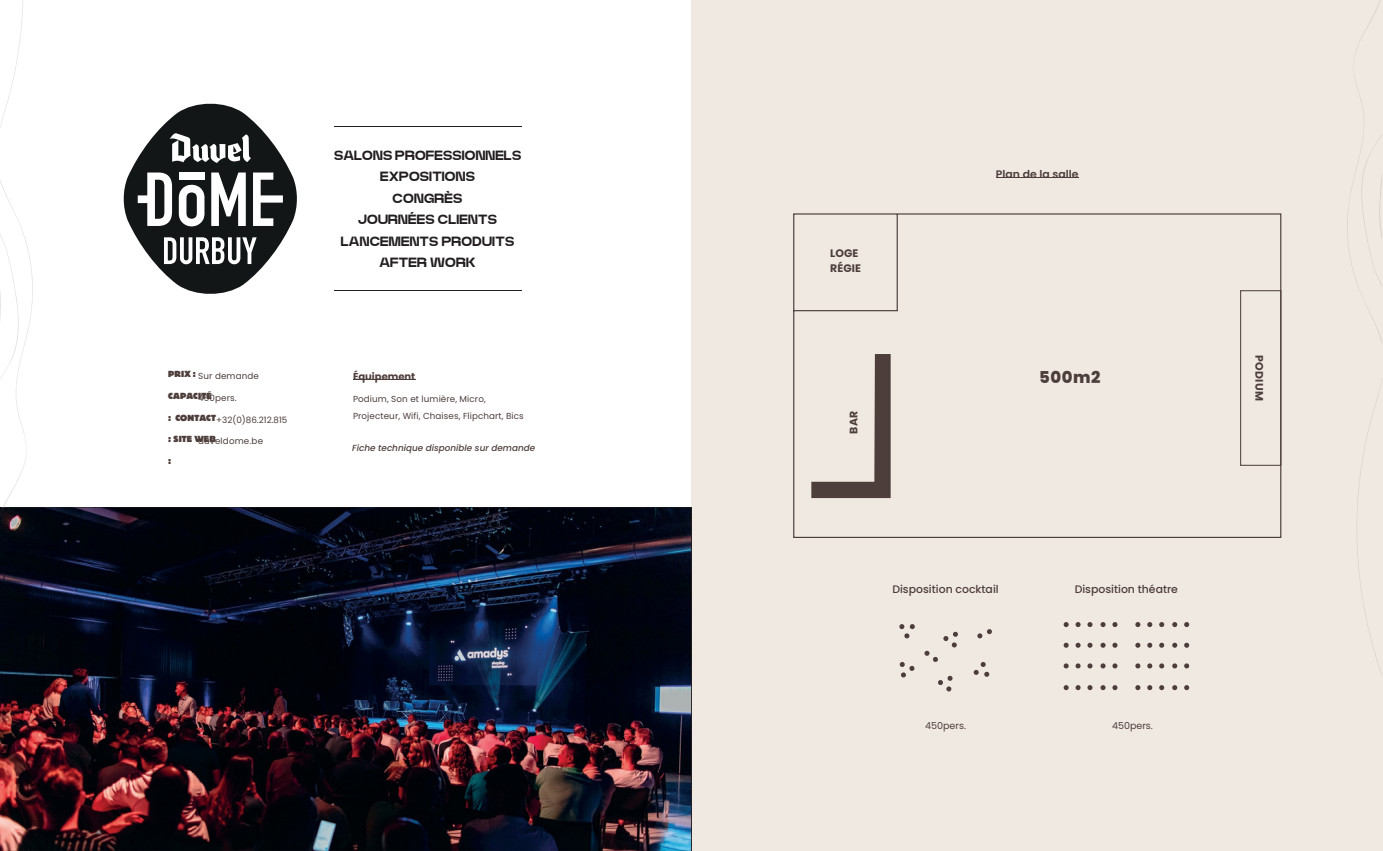
<style>
.page{position:relative;width:1383px;height:851px;background:#fff}
.page>*{position:absolute;margin:0;border:0;box-sizing:border-box;transform-origin:0 0}
.t1{font:800 16.38px "Poppins";letter-spacing:.035em;color:#4d3e3b}
.t2{font:900 13.38px/21.5px "Neue Power";letter-spacing:.02em;color:#231f20;text-align:center}
.t3{font:500 10.88px "Poppins";color:#4d3e3b}
.t4{font:700 10.88px/14px "Poppins";letter-spacing:.02em;color:#4d3e3b}
.t5{font:600 10.88px "Poppins";color:#4d3e3b}
.t6{font:700 10px "Poppins";color:#4d3e3b}
.t7{font:9.5px "Poppins";color:#4d3e3b}
.t8{font:italic 500 8.88px "Poppins";color:#4d3e3b}
.t9{font:8.75px/16.9px "Poppins";letter-spacing:.01em;color:#4d3e3b}
.t10{font:800 8.75px "Block Pro";letter-spacing:.015em;color:#4d3e3b}
</style>
<div class="page">
<hr style="left:353px;top:379px;width:62px;height:1px;background:#4d3e3b">
<div style="left:691px;top:0;width:691px;height:850px;background:#f0e9e2"></div>
<img style="left:0;top:507px;width:691px;height:343px">
<svg style="left:0;top:0;width:33px;height:507px"></svg>
<svg style="left:899px;top:624px;width:15px;height:14px"></svg>
<svg style="left:899px;top:662px;width:15px;height:15px"></svg>
<svg style="left:938px;top:675px;width:15px;height:16px"></svg>
<svg style="left:924px;top:631px;width:34px;height:31px"></svg>
<svg style="left:973px;top:662px;width:16px;height:15px"></svg>
<svg style="left:977px;top:629px;width:15px;height:9px"></svg>
<hr style="left:995px;top:177px;width:83px;height:1px;background:#4d3e3b">
<svg style="left:1063px;top:622px;width:5px;height:5px"></svg>
<svg style="left:1075px;top:622px;width:5px;height:5px"></svg>
<svg style="left:1087px;top:622px;width:5px;height:5px"></svg>
<svg style="left:1100px;top:622px;width:5px;height:5px"></svg>
<svg style="left:1112px;top:622px;width:5px;height:5px"></svg>
<svg style="left:1063px;top:642px;width:5px;height:5px"></svg>
<svg style="left:1075px;top:642px;width:5px;height:5px"></svg>
<svg style="left:1087px;top:642px;width:5px;height:5px"></svg>
<svg style="left:1100px;top:642px;width:5px;height:5px"></svg>
<svg style="left:1112px;top:642px;width:5px;height:5px"></svg>
<svg style="left:1063px;top:663px;width:5px;height:5px"></svg>
<svg style="left:1075px;top:663px;width:5px;height:5px"></svg>
<svg style="left:1087px;top:663px;width:5px;height:5px"></svg>
<svg style="left:1100px;top:663px;width:5px;height:5px"></svg>
<svg style="left:1112px;top:663px;width:5px;height:5px"></svg>
<svg style="left:1063px;top:685px;width:5px;height:5px"></svg>
<svg style="left:1075px;top:685px;width:5px;height:5px"></svg>
<svg style="left:1087px;top:685px;width:5px;height:5px"></svg>
<svg style="left:1100px;top:685px;width:5px;height:5px"></svg>
<svg style="left:1112px;top:685px;width:5px;height:5px"></svg>
<svg style="left:793px;top:213px;width:488px;height:325px"></svg>
<svg style="left:811px;top:354px;width:79px;height:144px"></svg>
<svg style="left:1135px;top:622px;width:5px;height:5px"></svg>
<svg style="left:1147px;top:622px;width:5px;height:5px"></svg>
<svg style="left:1159px;top:622px;width:5px;height:5px"></svg>
<svg style="left:1172px;top:622px;width:5px;height:5px"></svg>
<svg style="left:1184px;top:622px;width:5px;height:5px"></svg>
<svg style="left:1135px;top:642px;width:5px;height:5px"></svg>
<svg style="left:1147px;top:642px;width:5px;height:5px"></svg>
<svg style="left:1159px;top:642px;width:5px;height:5px"></svg>
<svg style="left:1172px;top:642px;width:5px;height:5px"></svg>
<svg style="left:1184px;top:642px;width:5px;height:5px"></svg>
<svg style="left:1135px;top:663px;width:5px;height:5px"></svg>
<svg style="left:1147px;top:663px;width:5px;height:5px"></svg>
<svg style="left:1159px;top:663px;width:5px;height:5px"></svg>
<svg style="left:1172px;top:663px;width:5px;height:5px"></svg>
<svg style="left:1184px;top:663px;width:5px;height:5px"></svg>
<svg style="left:1135px;top:685px;width:5px;height:5px"></svg>
<svg style="left:1147px;top:685px;width:5px;height:5px"></svg>
<svg style="left:1159px;top:685px;width:5px;height:5px"></svg>
<svg style="left:1172px;top:685px;width:5px;height:5px"></svg>
<svg style="left:1184px;top:685px;width:5px;height:5px"></svg>
<svg style="left:1347px;top:0;width:35px;height:675px"></svg>
<img style="left:0;top:507px;width:4px;height:34px">
<svg style="left:123px;top:103px;width:174px;height:191px"></svg>
<hr style="left:334px;top:126px;width:187px;height:1px;background:#231f20">
<hr style="left:334px;top:290px;width:187px;height:1px;background:#231f20">
<svg style="left:1240px;top:290px;width:41px;height:175px"></svg>
<h2 class="t2" style="left:334px;top:145px;width:189px">SALONS PROFESSIONNELS<br>EXPOSITIONS<br>CONGRÈS<br>JOURNÉES CLIENTS<br>LANCEMENTS PRODUITS<br>AFTER WORK</h2>
<p class="t9" style="left:198px;top:368px;width:62px">Sur demande</p>
<p class="t6" style="left:353px;top:369px;width:64px">Équipement</p>
<p class="t9" style="left:198px;top:389px;width:40px">450pers.</p>
<p class="t9" style="left:216px;top:411px;width:73px">+32(0)86.212.815</p>
<p class="t9" style="left:198px;top:432px;width:66px">duveldome.be</p>
<p class="t10" style="left:168px;top:368px;width:29px">PRIX :</p>
<p class="t10" style="left:168px;top:390px;width:45px">CAPACITÉ</p>
<p class="t10" style="left:168px;top:412px;width:49px">: CONTACT</p>
<p class="t10" style="left:168px;top:433px;width:49px">: SITE WEB</p>
<p class="t10" style="left:168px;top:455px;width:5px">:</p>
<p class="t9" style="left:353px;top:390px;width:172px">Podium, Son et lumière, Micro,<br>Projecteur, Wifi, Chaises, Flipchart, Bics</p>
<p class="t8" style="left:352px;top:441px;width:184px">Fiche technique disponible sur demande</p>
<p class="t4" style="left:830px;top:246px;width:32px">LOGE<br>RÉGIE</p>
<p class="t4" style="left:846px;top:434px;width:25px;rotate:-90deg">BAR</p>
<p class="t5" style="left:995px;top:166px;width:84px">Plan de la salle</p>
<h1 class="t1" style="left:1039px;top:365px;width:63px">500m2</h1>
<p class="t3" style="left:892px;top:581px;width:108px">Disposition cocktail</p>
<p class="t3" style="left:1074px;top:581px;width:105px">Disposition théatre</p>
<p class="t7" style="left:925px;top:718px;width:42px">450pers.</p>
<p class="t7" style="left:1112px;top:718px;width:42px">450pers.</p>
<p class="t4" style="left:1266px;top:354px;width:48px;rotate:90deg">PODIUM</p>
</div>
